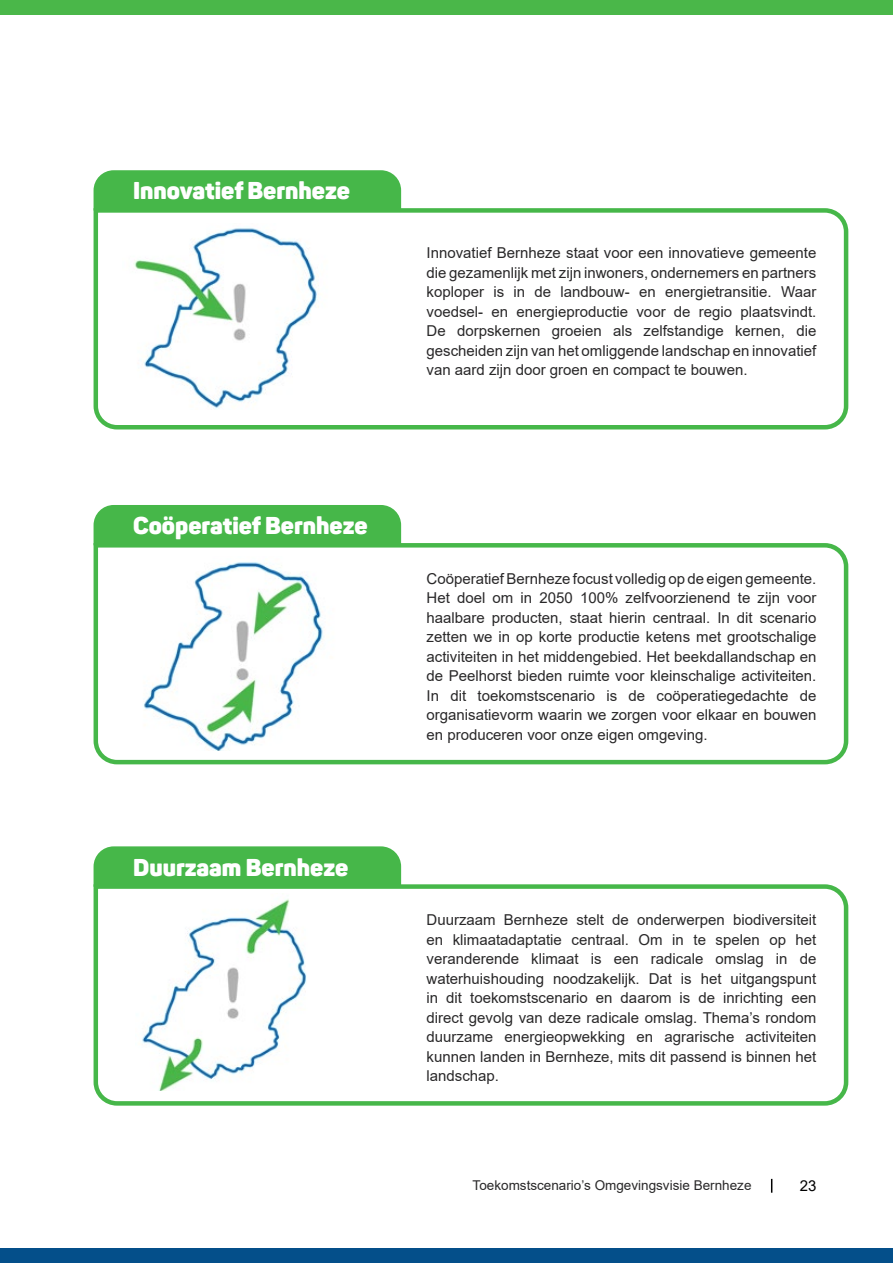
<style>
.page{position:relative;width:893px;height:1263px;background:#fff}
.page>*{position:absolute;margin:0;border:0;box-sizing:border-box;transform-origin:0 0}
.t1{font:900 24px "Panton";color:#fff}
.t2{font:15px/19.5px "Arial";color:#292829;text-align:justify}
.t3{font:15px "Arial";color:#000}
.t4{font:13.5px "Arial";color:#292829}
</style>
<div class="page">
<svg style="left:771px;top:1179px;width:1px;height:14px"></svg>
<div style="left:0;top:0;width:893px;height:15px;background:#4ab749"></div>
<div style="left:0;top:1248px;width:893px;height:15px;background:#044f8a"></div>
<svg style="left:93px;top:206px;width:756px;height:224px"></svg>
<svg style="left:93px;top:541px;width:756px;height:224px"></svg>
<svg style="left:93px;top:882px;width:756px;height:224px"></svg>
<div style="left:94px;top:505px;width:307px;height:40px;background:#46b749"></div>
<div style="left:94px;top:846px;width:307px;height:41px;background:#46b749"></div>
<div style="left:94px;top:170px;width:307px;height:41px;background:#46b749"></div>
<img style="left:122px;top:223px;width:223px;height:186px">
<img style="left:128px;top:556px;width:239px;height:194px">
<img style="left:135px;top:894px;width:210px;height:197px">
<h1 class="t1" style="left:133px;top:175px;width:218px">Innovatief Bernheze</h1>
<h1 class="t1" style="left:133px;top:510px;width:236px">Coöperatief Bernheze</h1>
<h1 class="t1" style="left:133px;top:852px;width:217px">Duurzaam Bernheze</h1>
<p class="t2" style="left:426px;top:243px;width:391px">Innovatief Bernheze staat voor een innovatieve gemeente die gezamenlijk met zijn inwoners, ondernemers en partners koploper is in de landbouw- en energietransitie. Waar voedsel- en energieproductie voor de regio plaatsvindt.<br>De dorpskernen groeien als zelfstandige kernen, die gescheiden zijn van het omliggende landschap en innovatief van aard zijn door groen en compact te bouwen.</p>
<p class="t2" style="left:426px;top:569px;width:391px">Coöperatief Bernheze focust volledig op de eigen gemeente.<br>Het doel om in 2050 100% zelfvoorzienend te zijn voor haalbare producten, staat hierin centraal. In dit scenario zetten we in op korte productie ketens met grootschalige activiteiten in het middengebied. Het beekdallandschap en de Peelhorst bieden ruimte voor kleinschalige activiteiten.<br>In dit toekomstscenario is de coöperatiegedachte de organisatievorm waarin we zorgen voor elkaar en bouwen en produceren voor onze eigen omgeving.</p>
<p class="t2" style="left:426px;top:910px;width:391px">Duurzaam Bernheze stelt de onderwerpen biodiversiteit en klimaatadaptatie centraal. Om in te spelen op het veranderende klimaat is een radicale omslag in de waterhuishouding noodzakelijk. Dat is het uitgangspunt in dit toekomstscenario en daarom is de inrichting een direct gevolg van deze radicale omslag. Thema’s rondom duurzame energieopwekking en agrarische activiteiten kunnen landen in Bernheze, mits dit passend is binnen het landschap.</p>
<p class="t4" style="left:473px;top:1176px;width:280px">Toekomstscenario’s Omgevingsvisie Bernheze</p>
<p class="t3" style="left:800px;top:1175px;width:18px">23</p>
</div>
